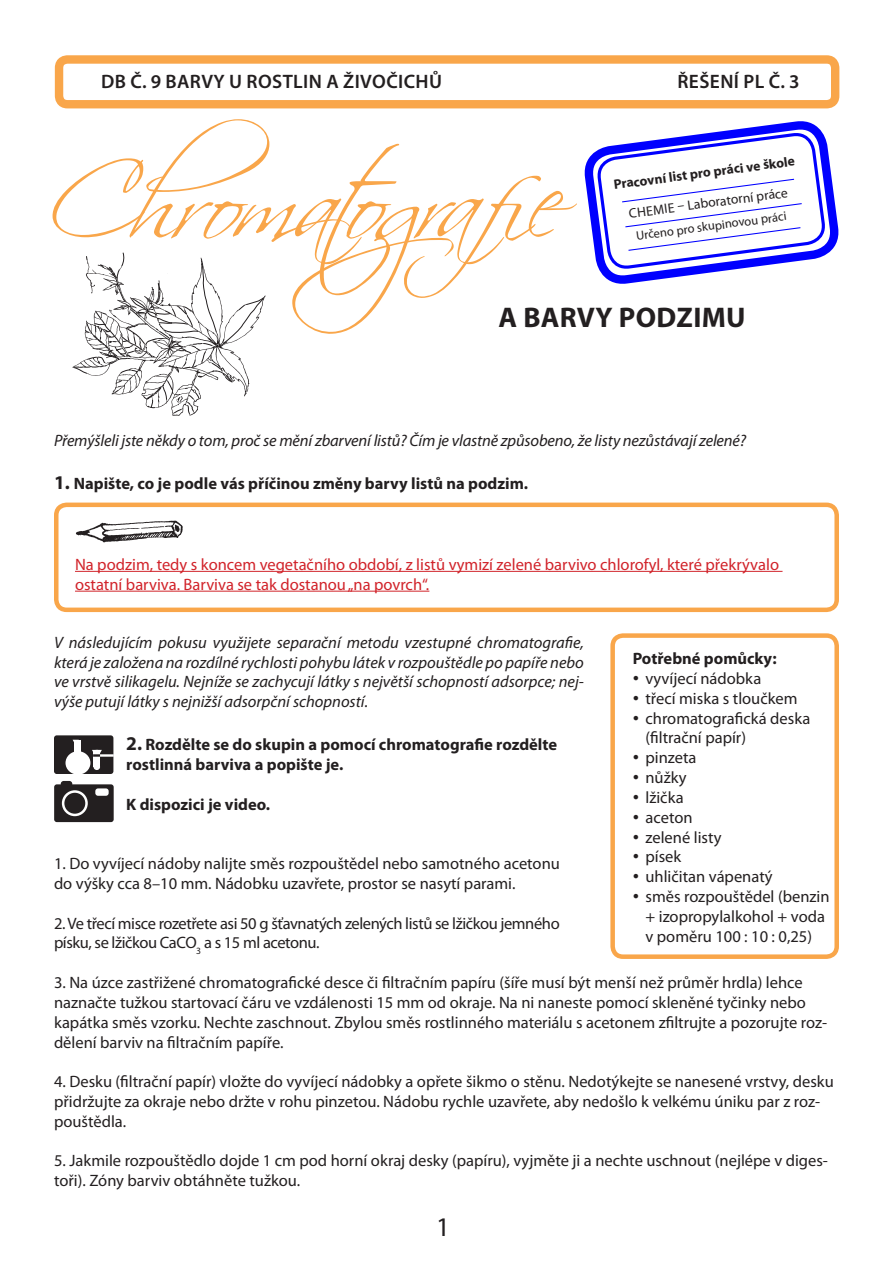
<style>
.page{position:relative;width:893px;height:1263px;background:#fff}
.page>*{position:absolute;margin:0;border:0;box-sizing:border-box;transform-origin:0 0}
.t1{font:500 105px "Scriptina";letter-spacing:-.08em;color:#f9a64a}
.t2{font:700 28.5px "Myriad Pro";letter-spacing:.01em;color:#231f20}
.t3{font:27px "Myriad Pro";color:#231f20}
.t4{font:600 19.5px "Myriad Pro";letter-spacing:.02em;color:#231f20}
.t5{font:16.5px/19.8px "Myriad Pro";color:#231f20}
.t6{font:italic 16.5px/19.8px "Myriad Pro";letter-spacing:-.01em;color:#231f20;text-align:justify}
.t7{font:700 16.5px/19.8px "Myriad Pro";color:#231f20}
.t8{font:16.5px/19.8px "Myriad Pro";color:#d1232a}
.t9{font:16.5px "Myriad Pro";letter-spacing:-.025em;color:#231f20}
.t10{font:700 13.65px "Myriad Pro";color:#231f20}
.t11{font:13.65px "Myriad Pro";color:#231f20}
.t12{font:12.6px "Myriad Pro";color:#231f20}
.s1{font-size:19.5px}
.s2{font-family:"Times New Roman";font-size:18px}
</style>
<div class="page">
<div style="left:55px;top:55px;width:784px;height:53px;border:8px solid #f9a64a;border-radius:9px"></div>
<svg style="left:586px;top:138px;width:251px;height:126px"></svg>
<svg style="left:597px;top:103px;width:228px;height:181px"></svg>
<div style="left:54px;top:503px;width:785px;height:109px;border:4px solid #f9a64a;border-radius:11px"></div>
<hr style="left:75px;top:571px;width:707px;height:1px;background:#d1232a">
<hr style="left:75px;top:591px;width:354px;height:1px;background:#d1232a">
<div style="left:54px;top:784px;width:60px;height:38px;background:#231f20;border-radius:3px"></div>
<svg style="left:62px;top:790px;width:26px;height:26px"></svg>
<div style="left:95px;top:788px;width:14px;height:8px;background:#fff;border-radius:3px"></div>
<div style="left:61px;top:781px;width:11px;height:6px;background:#231f20;border-radius:3px"></div>
<div style="left:64px;top:793px;width:21px;height:21px;background:#231f20;border-radius:50%"></div>
<div style="left:610px;top:633px;width:229px;height:326px;border:4px solid #f9a64a;border-radius:11px"></div>
<div style="left:54px;top:735px;width:59px;height:39px;background:#231f20;border-radius:3px"></div>
<svg style="left:94px;top:767px;width:6px;height:3px"></svg>
<div style="left:66px;top:751px;width:24px;height:23px;background:#fff;border-radius:50%"></div>
<div style="left:75px;top:740px;width:6px;height:20px;background:#fff"></div>
<div style="left:94px;top:750px;width:6px;height:17px;background:#fff"></div>
<svg style="left:92px;top:750px;width:10px;height:7px"></svg>
<hr style="left:100px;top:754px;width:14px;height:3px;background:#fff">
<svg style="left:76px;top:520px;width:107px;height:23px"></svg>
<svg style="left:72px;top:253px;width:193px;height:163px"></svg>
<p class="t4" style="left:101px;top:69px;width:342px">DB Č. 9 BARVY U ROSTLIN A ŽIVOČICHŮ</p>
<p class="t4" style="left:677px;top:69px;width:124px">ŘEŠENÍ PL Č. 3</p>
<p class="t1" style="left:49px;top:139px;width:571px">Chr omatografie</p>
<p class="t10" style="left:613px;top:176px;width:184px;rotate:-8deg">Pracovní list pro práci ve škole</p>
<p class="t11" style="left:628px;top:206px;width:162px;rotate:-8deg">CHEMIE – Laboratorní práce</p>
<p class="t12" style="left:635px;top:227px;width:153px;rotate:-7deg">Určeno pro skupinovou práci</p>
<p class="t2" style="left:499px;top:299px;width:248px">A BARVY PODZIMU</p>
<p class="t6" style="left:54px;top:430px;width:694px">Přemýšleli jste někdy o tom, proč se mění zbarvení listů? Čím je vlastně způsobeno, že listy nezůstávají zelené?</p>
<p class="t7" style="left:54px;top:473px;width:476px"><span class="s1">1.</span> Napište, co je podle vás příčinou změny barvy listů na podzim.</p>
<p class="t8" style="left:75px;top:554px;width:705px">Na podzim, tedy s koncem vegetačního období, z listů vymizí zelené barvivo chlorofyl, které překrývalo ostatní barviva. Barviva se tak dostanou „na povrch“.</p>
<p class="t6" style="left:54px;top:632px;width:531px">V následujícím pokusu využijete separační metodu vzestupné chromatografie, která je založena na rozdílné rychlosti pohybu látek v rozpouštědle po papíře nebo ve vrstvě silikagelu. Nejníže se zachycují látky s největší schopností adsorpce; nej&shy;výše putují látky s nejnižší adsorpční schopností.</p>
<p class="t7" style="left:126px;top:734px;width:432px"><span class="s1">2.</span> Rozdělte se do skupin a pomocí chromatografie rozdělte rostlinná barviva a popište je.</p>
<p class="t7" style="left:126px;top:794px;width:145px">K dispozici je video.</p>
<p class="t7" style="left:633px;top:648px;width:145px">Potřebné pomůcky:</p>
<p class="t5" style="left:633px;top:668px;width:130px"><span class="s2">•</span> vyvíjecí nádobka</p>
<p class="t5" style="left:633px;top:688px;width:166px"><span class="s2">•</span> třecí miska s tloučkem</p>
<p class="t5" style="left:645px;top:708px;width:166px;text-indent:-13px"><span class="s2">•</span> chromatografická deska (filtrační papír)</p>
<p class="t5" style="left:633px;top:748px;width:65px"><span class="s2">•</span> pinzeta</p>
<p class="t5" style="left:633px;top:767px;width:55px"><span class="s2">•</span> nůžky</p>
<p class="t5" style="left:633px;top:787px;width:52px"><span class="s2">•</span> lžička</p>
<p class="t5" style="left:633px;top:807px;width:61px"><span class="s2">•</span> aceton</p>
<p class="t5" style="left:633px;top:827px;width:90px"><span class="s2">•</span> zelené listy</p>
<p class="t5" style="left:633px;top:847px;width:50px"><span class="s2">•</span> písek</p>
<p class="t5" style="left:633px;top:866px;width:141px"><span class="s2">•</span> uhličitan vápenatý</p>
<p class="t5" style="left:633px;top:886px;width:198px;text-align:center"><span class="s2">•</span> směs rozpouštědel (benzin + izopropylalkohol + voda<br>v poměru 100 : 10 : 0,25)</p>
<p class="t5" style="left:54px;top:853px;width:507px">1. Do vyvíjecí nádoby nalijte směs rozpouštědel nebo samotného acetonu</p>
<p class="t5" style="left:54px;top:873px;width:463px">do výšky cca 8–10 mm. Nádobku uzavřete, prostor se nasytí parami.</p>
<p class="t9" style="left:54px;top:913px;width:507px">2. Ve třecí misce rozetřete asi 50 g šťavnatých zelených listů se lžičkou jemného</p>
<p class="t9" style="left:54px;top:933px;width:267px">písku, se lžičkou CaCO<sub>3</sub> a s 15 ml acetonu.</p>
<p class="t5" style="left:54px;top:972px;width:775px">3. Na úzce zastřižené chromatografické desce či filtračním papíru (šíře musí být menší než průměr hrdla) lehce naznačte tužkou startovací čáru ve vzdálenosti 15 mm od okraje. Na ni naneste pomocí skleněné tyčinky nebo kapátka směs vzorku. Nechte zaschnout. Zbylou směs rostlinného materiálu s acetonem zfiltrujte a pozorujte roz&shy;dělení barviv na filtračním papíře.</p>
<p class="t5" style="left:54px;top:1071px;width:781px">4. Desku (filtrační papír) vložte do vyvíjecí nádobky a opřete šikmo o stěnu. Nedotýkejte se nanesené vrstvy, desku přidržujte za okraje nebo držte v rohu pinzetou. Nádobu rychle uzavřete, aby nedošlo k velkému úniku par z roz&shy;pouštědla.</p>
<p class="t5" style="left:54px;top:1150px;width:775px">5. Jakmile rozpouštědlo dojde 1 cm pod horní okraj desky (papíru), vyjměte ji a nechte uschnout (nejlépe v diges&shy;toři). Zóny barviv obtáhněte tužkou.</p>
<p class="t3" style="left:436px;top:1210px;width:15px">1</p>
</div>
